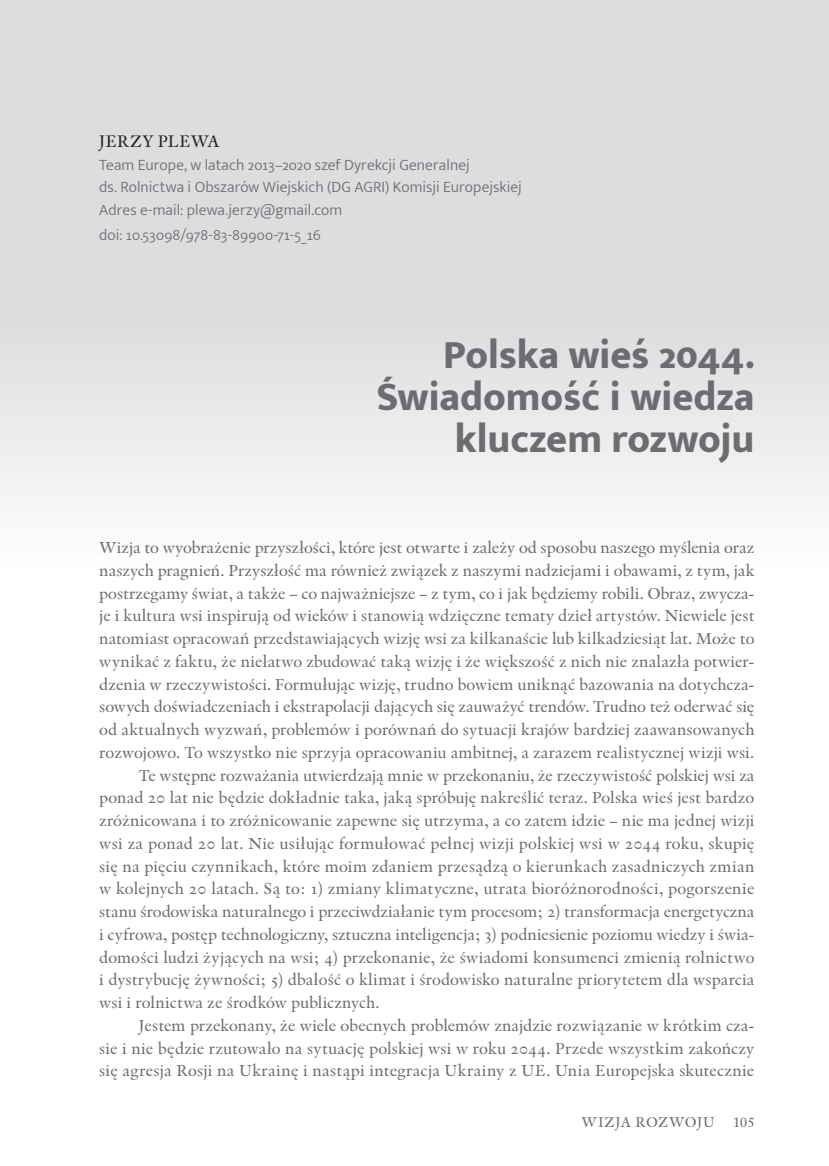
<style>
.page{position:relative;width:829px;height:1166px;background:#fff}
.page>*{position:absolute;margin:0;border:0;box-sizing:border-box;transform-origin:0 0}
.tytul_artykulu{font:800 40.25px/42px "Mukta";letter-spacing:-.005em;color:#6c6d70;text-align:right}
.autor{font:17.5px "Indigo Antiqua 2";letter-spacing:.005em;color:#262324}
.tekst_glowny{font:16.62px/22.8px "Indigo Antiqua 2";letter-spacing:.005em;color:#6c6d70;text-align:justify}
.tg_1_akapit{font:16.62px/22.8px "Indigo Antiqua 2";color:#6c6d70;text-align:justify}
.tytul_naukowy{font:300 15.75px/22.8px "Mukta";letter-spacing:.005em;color:#6c6d70}
.t1{font:14.88px "Indigo Antiqua 2";letter-spacing:.03em;color:#6c6d70}
</style>
<div class="page">
<div style="left:0;top:0;width:828px;height:568px;background:linear-gradient(to bottom,#d4d5d7,#f3f3f4)"></div>
<p class="autor" style="left:99px;top:129px;width:122px">JERZY PLEWA</p>
<p class="tytul_naukowy" style="left:99px;top:153px;width:424px">Team Europe, w latach 2013–2020 szef Dyrekcji Generalnej<br>ds. Rolnictwa i Obszarów Wiejskich (DG AGRI) Komisji Europejskiej</p>
<p class="tytul_naukowy" style="left:99px;top:198px;width:244px">Adres e-mail: plewa.jerzy@gmail.com</p>
<p class="tytul_naukowy" style="left:99px;top:223px;width:223px">doi: 10.53098/978-83-89900-71-5_16</p>
<p class="tytul_artykulu" style="left:376px;top:333px;width:379px">Polska wieś 2044.<br>Świadomość i wiedza kluczem rozwoju</p>
<p class="tg_1_akapit" style="left:99px;top:535px;width:656px">Wizja to wyobrażenie przyszłości, które jest otwarte i zależy od sposobu naszego myślenia oraz naszych pragnień. Przyszłość ma również związek z naszymi nadziejami i obawami, z tym, jak postrzegamy świat, a także – co najważniejsze – z tym, co i jak będziemy robili. Obraz, zwycza&shy;je i kultura wsi inspirują od wieków i stanowią wdzięczne tematy dzieł artystów. Niewiele jest natomiast opracowań przedstawiających wizję wsi za kilkanaście lub kilkadziesiąt lat. Może to wynikać z faktu, że niełatwo zbudować taką wizję i że większość z nich nie znalazła potwier&shy;dzenia w rzeczywistości. Formułując wizję, trudno bowiem uniknąć bazowania na dotychcza&shy;sowych doświadczeniach i ekstrapolacji dających się zauważyć trendów. Trudno też oderwać się od aktualnych wyzwań, problemów i porównań do sytuacji krajów bardziej zaawansowanych rozwojowo. To wszystko nie sprzyja opracowaniu ambitnej, a zarazem realistycznej wizji wsi.</p>
<p class="tekst_glowny" style="left:99px;top:763px;width:656px;text-indent:40px">Te wstępne rozważania utwierdzają mnie w przekonaniu, że rzeczywistość polskiej wsi za ponad 20 lat nie będzie dokładnie taka, jaką spróbuję nakreślić teraz. Polska wieś jest bardzo zróżnicowana i to zróżnicowanie zapewne się utrzyma, a co zatem idzie – nie ma jednej wizji wsi za ponad 20 lat. Nie usiłując formułować pełnej wizji polskiej wsi w 2044 roku, skupię się na pięciu czynnikach, które moim zdaniem przesądzą o kierunkach zasadniczych zmian w kolejnych 20 latach. Są to: 1) zmiany klimatyczne, utrata bioróżnorodności, pogorszenie stanu środowiska naturalnego i przeciwdziałanie tym procesom; 2) transformacja energetyczna i cyfrowa, postęp technologiczny, sztuczna inteligencja; 3) podniesienie poziomu wiedzy i świa&shy;domości ludzi żyjących na wsi; 4) przekonanie, że świadomi konsumenci zmienią rolnictwo i dystrybucję żywności; 5) dbałość o klimat i środowisko naturalne priorytetem dla wsparcia wsi i rolnictwa ze środków publicznych.</p>
<p class="tekst_glowny" style="left:99px;top:1013px;width:656px;text-indent:40px">Jestem przekonany, że wiele obecnych problemów znajdzie rozwiązanie w krótkim cza&shy;sie i nie będzie rzutowało na sytuację polskiej wsi w roku 2044. Przede wszystkim zakończy się agresja Rosji na Ukrainę i nastąpi integracja Ukrainy z UE. Unia Europejska skutecznie</p>
<p class="t1" style="left:581px;top:1112px;width:135px">WIZJA ROZWOJU</p>
<p class="t1" style="left:733px;top:1112px;width:22px">105</p>
</div>
